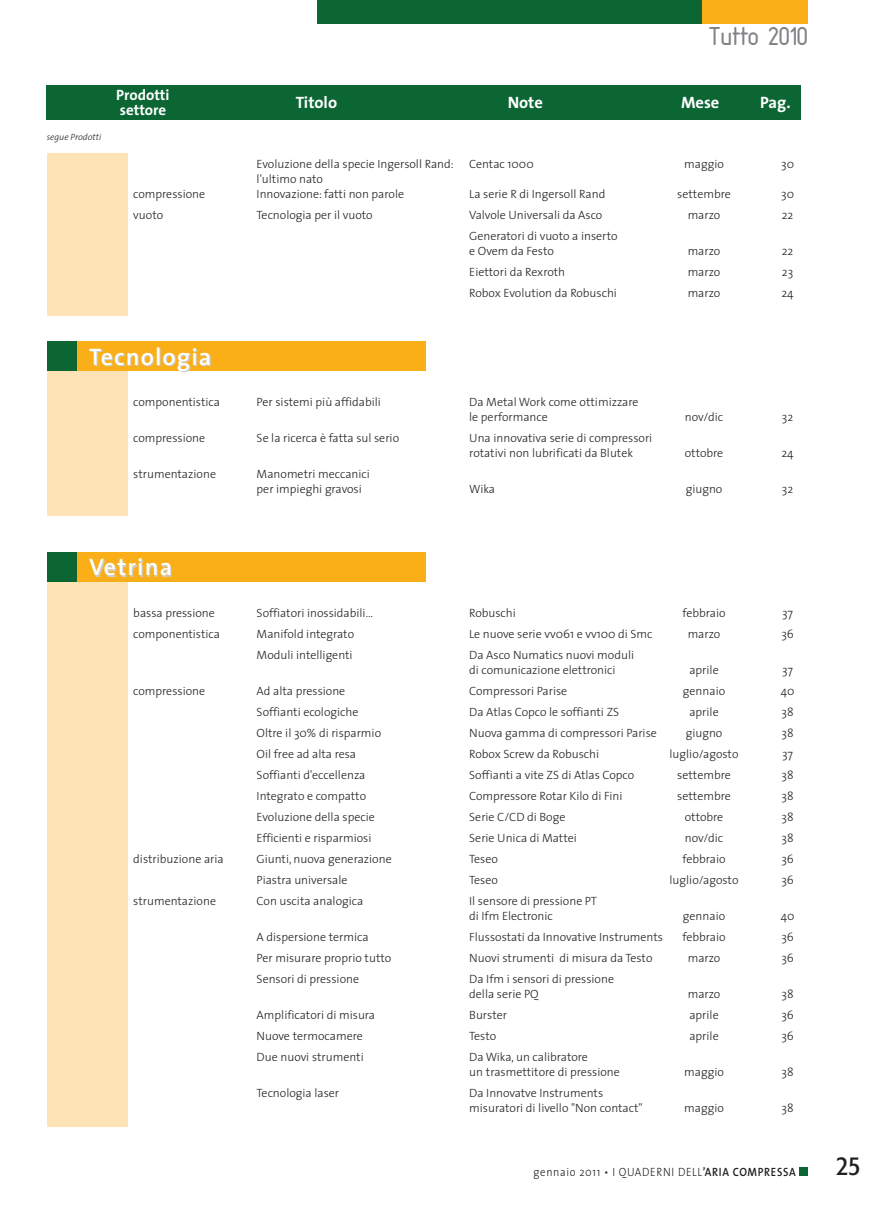
<style>
.page{position:relative;width:893px;height:1212px;background:#fff}
.page>*{position:absolute;margin:0;border:0;box-sizing:border-box;transform-origin:0 0}
.t1{font:27px "Isonorm MN";color:#808285}
.t2{font:condensed 27px "Formata";color:#231f20}
.t3{font:600 24px "The Sans";letter-spacing:.05em;color:#fff}
.t4{font:700 16.5px "The Sans";color:#fff}
.t5{font:700 15px/15px "The Sans";color:#fff}
.t6{font:300 12px/15px "The Sans";color:#231f20}
.t7{font:300 12px "The Sans";letter-spacing:.06em;color:#231f20;scale:.9 1}
.t8{font:italic 300 9px "The Sans";color:#231f20}
.s1{font-weight:600}
</style>
<div class="page">
<div style="left:799px;top:1167px;width:9px;height:8px;background:#0c6634"></div>
<div style="left:702px;top:0;width:106px;height:23px;background:#faaf18"></div>
<div style="left:317px;top:0;width:385px;height:23px;background:#0c6634"></div>
<div style="left:47px;top:85px;width:754px;height:34px;background:#0c6634"></div>
<div style="left:47px;top:153px;width:81px;height:163px;background:#fee3b7"></div>
<div style="left:47px;top:362px;width:81px;height:153px;background:#fee3b7"></div>
<div style="left:47px;top:341px;width:378px;height:30px;background:#faaf18"></div>
<div style="left:47px;top:341px;width:30px;height:30px;background:#0c6634"></div>
<div style="left:47px;top:573px;width:81px;height:554px;background:#fee3b7"></div>
<div style="left:47px;top:552px;width:378px;height:29px;background:#faaf18"></div>
<div style="left:47px;top:552px;width:30px;height:29px;background:#0c6634"></div>
<h1 class="t1" style="left:709px;top:20px;width:100px">Tutto 2010</h1>
<p class="t8" style="left:47px;top:133px;width:56px">segue Prodotti</p>
<p class="t5" style="left:116px;top:89px;width:55px">Prodotti settore</p>
<h3 class="t4" style="left:296px;top:96px;width:43px">Titolo</h3>
<h3 class="t4" style="left:508px;top:96px;width:37px">Note</h3>
<h3 class="t4" style="left:681px;top:96px;width:40px">Mese</h3>
<h3 class="t4" style="left:760px;top:96px;width:32px">Pag.</h3>
<p class="t6" style="left:257px;top:157px;width:199px">Evoluzione della specie Ingersoll Rand:</p>
<p class="t6" style="left:469px;top:157px;width:66px">Centac 1000</p>
<p class="t6" style="left:684px;top:157px;width:41px">maggio</p>
<p class="t6" style="left:781px;top:157px;width:14px">30</p>
<p class="t6" style="left:257px;top:172px;width:68px">l'ultimo nato</p>
<p class="t6" style="left:133px;top:187px;width:73px">compressione</p>
<p class="t6" style="left:257px;top:187px;width:149px">Innovazione: fatti non parole</p>
<p class="t6" style="left:469px;top:187px;width:138px">La serie R di Ingersoll Rand</p>
<p class="t6" style="left:677px;top:187px;width:55px">settembre</p>
<p class="t6" style="left:781px;top:187px;width:14px">30</p>
<p class="t6" style="left:133px;top:208px;width:31px">vuoto</p>
<p class="t6" style="left:257px;top:208px;width:118px">Tecnologia per il vuoto</p>
<p class="t6" style="left:469px;top:208px;width:135px">Valvole Universali da Asco</p>
<p class="t6" style="left:688px;top:208px;width:34px">marzo</p>
<p class="t6" style="left:782px;top:208px;width:13px">22</p>
<p class="t6" style="left:469px;top:229px;width:150px">Generatori di vuoto a inserto e Ovem da Festo</p>
<p class="t6" style="left:688px;top:244px;width:34px">marzo</p>
<p class="t6" style="left:782px;top:244px;width:13px">22</p>
<p class="t6" style="left:469px;top:265px;width:97px">Eiettori da Rexroth</p>
<p class="t6" style="left:688px;top:265px;width:34px">marzo</p>
<p class="t6" style="left:782px;top:265px;width:13px">23</p>
<p class="t6" style="left:469px;top:286px;width:149px">Robox Evolution da Robuschi</p>
<p class="t6" style="left:688px;top:286px;width:34px">marzo</p>
<p class="t6" style="left:781px;top:286px;width:14px">24</p>
<h2 class="t3" style="left:89px;top:347px;width:124px">Tecnologia</h2>
<p class="t6" style="left:133px;top:396px;width:88px">componentistica</p>
<p class="t6" style="left:257px;top:396px;width:126px">Per sistemi più affidabili</p>
<p class="t6" style="left:469px;top:396px;width:171px">Da Metal Work come ottimizzare le performance</p>
<p class="t6" style="left:133px;top:432px;width:73px">compressione</p>
<p class="t6" style="left:257px;top:432px;width:144px">Se la ricerca è fatta sul serio</p>
<p class="t6" style="left:469px;top:432px;width:185px">Una innovativa serie di compressori rotativi non lubrificati da Blutek</p>
<p class="t6" style="left:685px;top:411px;width:40px">nov/dic</p>
<p class="t6" style="left:782px;top:411px;width:13px">32</p>
<p class="t6" style="left:685px;top:447px;width:40px">ottobre</p>
<p class="t6" style="left:781px;top:447px;width:14px">24</p>
<p class="t6" style="left:133px;top:468px;width:84px">strumentazione</p>
<p class="t6" style="left:257px;top:468px;width:115px">Manometri meccanici per impieghi gravosi</p>
<h2 class="t3" style="left:89px;top:558px;width:84px">Vetrina</h2>
<p class="t6" style="left:469px;top:483px;width:27px">Wika</p>
<p class="t6" style="left:686px;top:483px;width:38px">giugno</p>
<p class="t6" style="left:782px;top:483px;width:13px">32</p>
<p class="t6" style="left:133px;top:606px;width:83px">bassa pressione</p>
<p class="t6" style="left:257px;top:606px;width:118px">Soffiatori inossidabili…</p>
<p class="t6" style="left:469px;top:606px;width:48px">Robuschi</p>
<p class="t6" style="left:682px;top:606px;width:45px">febbraio</p>
<p class="t6" style="left:782px;top:606px;width:13px">37</p>
<p class="t6" style="left:133px;top:627px;width:88px">componentistica</p>
<p class="t6" style="left:257px;top:627px;width:99px">Manifold integrato</p>
<p class="t6" style="left:469px;top:627px;width:185px">Le nuove serie vv061 e vv100 di Smc</p>
<p class="t6" style="left:688px;top:627px;width:34px">marzo</p>
<p class="t6" style="left:781px;top:627px;width:14px">36</p>
<p class="t6" style="left:257px;top:648px;width:97px">Moduli intelligenti</p>
<p class="t6" style="left:469px;top:648px;width:166px">Da Asco Numatics nuovi moduli di comunicazione elettronici</p>
<p class="t6" style="left:689px;top:663px;width:31px">aprile</p>
<p class="t6" style="left:782px;top:663px;width:13px">37</p>
<p class="t6" style="left:133px;top:684px;width:73px">compressione</p>
<p class="t6" style="left:257px;top:684px;width:90px">Ad alta pressione</p>
<p class="t6" style="left:469px;top:684px;width:100px">Compressori Parise</p>
<p class="t6" style="left:683px;top:684px;width:44px">gennaio</p>
<p class="t6" style="left:781px;top:684px;width:15px">40</p>
<p class="t6" style="left:257px;top:705px;width:103px">Soffianti ecologiche</p>
<p class="t6" style="left:469px;top:705px;width:151px">Da Atlas Copco le soffianti ZS</p>
<p class="t6" style="left:689px;top:705px;width:31px">aprile</p>
<p class="t6" style="left:782px;top:705px;width:14px">38</p>
<p class="t6" style="left:257px;top:726px;width:126px">Oltre il 30% di risparmio</p>
<p class="t6" style="left:469px;top:726px;width:189px">Nuova gamma di compressori Parise</p>
<p class="t6" style="left:686px;top:726px;width:38px">giugno</p>
<p class="t6" style="left:782px;top:726px;width:14px">38</p>
<p class="t6" style="left:257px;top:747px;width:101px">Oil free ad alta resa</p>
<p class="t6" style="left:469px;top:747px;width:132px">Robox Screw da Robuschi</p>
<p class="t6" style="left:670px;top:747px;width:70px">luglio/agosto</p>
<p class="t6" style="left:782px;top:747px;width:13px">37</p>
<p class="t6" style="left:257px;top:768px;width:110px">Soffianti d'eccellenza</p>
<p class="t6" style="left:469px;top:768px;width:166px">Soffianti a vite ZS di Atlas Copco</p>
<p class="t6" style="left:677px;top:768px;width:55px">settembre</p>
<p class="t6" style="left:782px;top:768px;width:14px">38</p>
<p class="t6" style="left:257px;top:789px;width:111px">Integrato e compatto</p>
<p class="t6" style="left:469px;top:789px;width:155px">Compressore Rotar Kilo di Fini</p>
<p class="t6" style="left:677px;top:789px;width:55px">settembre</p>
<p class="t6" style="left:782px;top:789px;width:14px">38</p>
<p class="t6" style="left:257px;top:810px;width:120px">Evoluzione della specie</p>
<p class="t6" style="left:469px;top:810px;width:98px">Serie C/CD di Boge</p>
<p class="t6" style="left:685px;top:810px;width:40px">ottobre</p>
<p class="t6" style="left:782px;top:810px;width:14px">38</p>
<p class="t6" style="left:257px;top:831px;width:116px">Efficienti e risparmiosi</p>
<p class="t6" style="left:469px;top:831px;width:109px">Serie Unica di Mattei</p>
<p class="t6" style="left:685px;top:831px;width:40px">nov/dic</p>
<p class="t6" style="left:782px;top:831px;width:14px">38</p>
<p class="t6" style="left:133px;top:852px;width:92px">distribuzione aria</p>
<p class="t6" style="left:257px;top:852px;width:137px">Giunti, nuova generazione</p>
<p class="t6" style="left:469px;top:852px;width:30px">Teseo</p>
<p class="t6" style="left:682px;top:852px;width:45px">febbraio</p>
<p class="t6" style="left:781px;top:852px;width:14px">36</p>
<p class="t6" style="left:257px;top:873px;width:92px">Piastra universale</p>
<p class="t6" style="left:469px;top:873px;width:30px">Teseo</p>
<p class="t6" style="left:670px;top:873px;width:70px">luglio/agosto</p>
<p class="t6" style="left:781px;top:873px;width:14px">36</p>
<p class="t6" style="left:133px;top:894px;width:84px">strumentazione</p>
<p class="t6" style="left:257px;top:894px;width:108px">Con uscita analogica</p>
<p class="t6" style="left:469px;top:894px;width:129px">Il sensore di pressione PT di Ifm Electronic</p>
<p class="t6" style="left:683px;top:909px;width:44px">gennaio</p>
<p class="t6" style="left:781px;top:909px;width:15px">40</p>
<p class="t6" style="left:257px;top:930px;width:114px">A dispersione termica</p>
<p class="t6" style="left:469px;top:930px;width:195px">Flussostati da Innovative Instruments</p>
<p class="t6" style="left:682px;top:930px;width:45px">febbraio</p>
<p class="t6" style="left:781px;top:930px;width:14px">36</p>
<p class="t6" style="left:257px;top:951px;width:136px">Per misurare proprio tutto</p>
<p class="t6" style="left:469px;top:951px;width:185px">Nuovi strumenti di misura da Testo</p>
<p class="t6" style="left:688px;top:951px;width:34px">marzo</p>
<p class="t6" style="left:781px;top:951px;width:14px">36</p>
<p class="t6" style="left:257px;top:972px;width:104px">Sensori di pressione</p>
<p class="t6" style="left:469px;top:972px;width:146px">Da Ifm i sensori di pressione della serie PQ</p>
<p class="t6" style="left:688px;top:987px;width:34px">marzo</p>
<p class="t6" style="left:782px;top:987px;width:14px">38</p>
<p class="t6" style="left:257px;top:1008px;width:120px">Amplificatori di misura</p>
<p class="t6" style="left:469px;top:1008px;width:39px">Burster</p>
<p class="t6" style="left:689px;top:1008px;width:31px">aprile</p>
<p class="t6" style="left:781px;top:1008px;width:14px">36</p>
<p class="t6" style="left:257px;top:1029px;width:108px">Nuove termocamere</p>
<p class="t6" style="left:469px;top:1029px;width:29px">Testo</p>
<p class="t6" style="left:689px;top:1029px;width:31px">aprile</p>
<p class="t6" style="left:781px;top:1029px;width:14px">36</p>
<p class="t6" style="left:257px;top:1050px;width:109px">Due nuovi strumenti</p>
<p class="t6" style="left:469px;top:1050px;width:152px">Da Wika, un calibratore<br>un trasmettitore di pressione</p>
<p class="t6" style="left:684px;top:1065px;width:41px">maggio</p>
<p class="t6" style="left:782px;top:1065px;width:14px">38</p>
<p class="t6" style="left:257px;top:1086px;width:84px">Tecnologia laser</p>
<p class="t6" style="left:469px;top:1086px;width:175px">Da Innovatve Instruments misuratori di livello "Non contact"</p>
<p class="t6" style="left:684px;top:1101px;width:41px">maggio</p>
<p class="t6" style="left:782px;top:1101px;width:14px">38</p>
<p class="t7" style="left:534px;top:1167px;width:293px">gennaio 2011 • I QUADERNI DELL<span class="s1">’ARIA COMPRESSA</span></p>
<h1 class="t2" style="left:836px;top:1154px;width:26px">25</h1>
</div>
